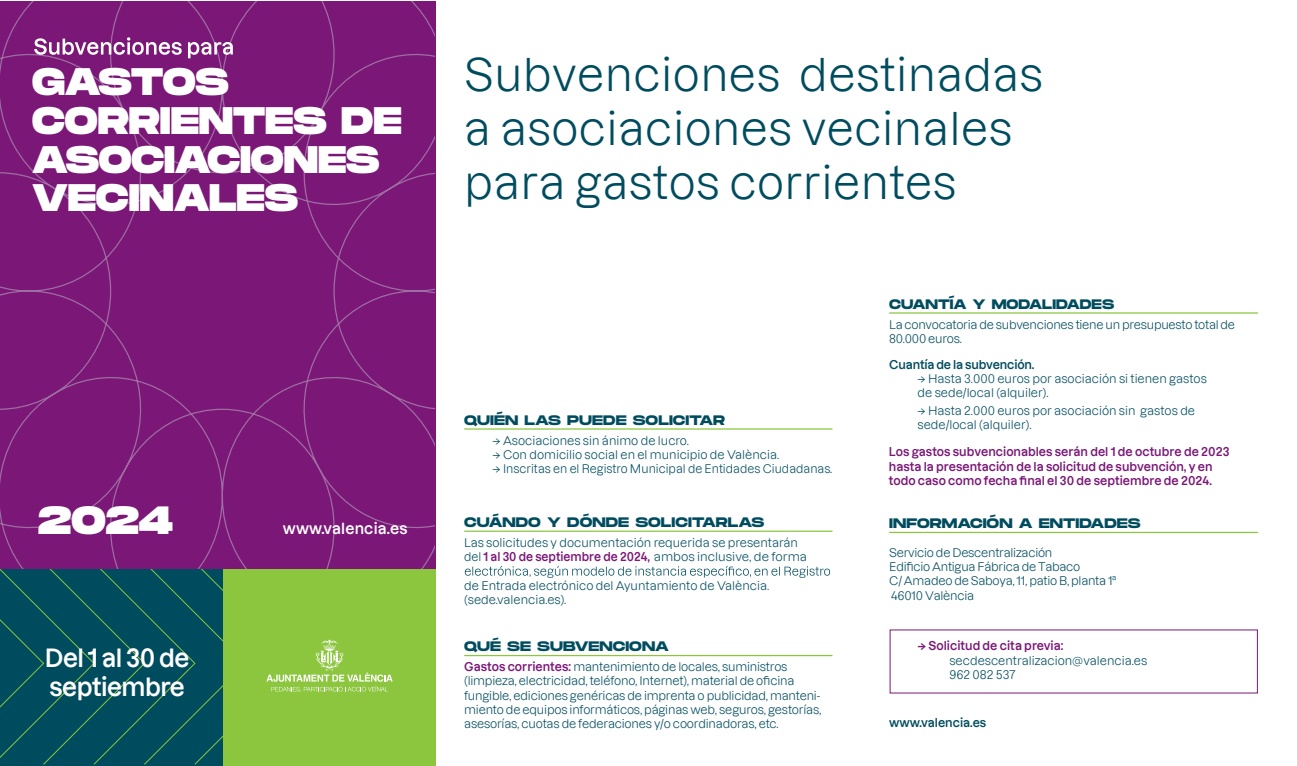
<style>
.page{position:relative;width:1297px;height:766px;background:#fff}
.page>*{position:absolute;margin:0;border:0;box-sizing:border-box;transform-origin:0 0}
.t1{font:45px/54px "Dazzed";letter-spacing:.01em;color:#004c5f}
.t2{font:800 39.38px "Monument Extended";color:#fff;scale:1.04 1}
.t3{font:800 38.38px/38.8px "Monument Extended";color:#fff;scale:.95 1}
.t4{font:600 24.62px/29.5px "Dazzed";letter-spacing:-.02em;color:#fff}
.t5{font:600 15px "Dazzed";letter-spacing:.01em;color:#fff}
.t6{font:700 13.75px "Monument Extended";color:#004c5f}
.t7{font:700 13.75px "Monument Extended";color:#004c5f;scale:.95 1}
.t8{font:11.88px/14.2px "Dazzed";letter-spacing:-.015em;color:#004c5f}
.t9{font:600 11.88px/14.2px "Dazzed";color:#7a1777}
.t10{font:600 11.88px "Dazzed";letter-spacing:-.015em;color:#004c5f}
.s1{font-weight:600;color:#7a1777}
</style>
<div class="page">
<div style="left:0;top:1px;width:435px;height:568px;background:#7a1777"></div>
<hr style="left:464px;top:428px;width:368px;height:1px;background:#8bc63e">
<hr style="left:464px;top:530px;width:368px;height:1px;background:#8bc63e">
<hr style="left:464px;top:654px;width:368px;height:2px;background:#8bc63e">
<svg style="left:465px;top:565px;width:365px;height:12px"></svg>
<hr style="left:889px;top:312px;width:369px;height:1px;background:#8bc63e">
<hr style="left:889px;top:531px;width:369px;height:2px;background:#8bc63e">
<div style="left:223px;top:569px;width:213px;height:196px;background:#8bc63e"></div>
<div style="left:0;top:569px;width:223px;height:196px;background:#004c5f"></div>
<svg style="left:34px;top:37px;width:148px;height:18px"></svg>
<svg style="left:188px;top:42px;width:45px;height:16px"></svg>
<svg style="left:266px;top:639px;width:127px;height:53px"></svg>
<h3 class="t3" style="left:32px;top:61px;width:390px">GASTOS<br>CORRIENTES DE<br>ASOCIACIONES<br>VECINALES</h3>
<h2 class="t2" style="left:38px;top:491px;width:132px">2024</h2>
<h3 class="t4" style="left:45px;top:639px;width:146px">Del 1 al 30 de septiembre</h3>
<p class="t5" style="left:283px;top:515px;width:126px">www.valencia.es</p>
<h1 class="t1" style="left:464px;top:42px;width:580px">Subvenciones destinadas a asociaciones vecinales para gastos corrientes</h1>
<p class="t6" style="left:464px;top:410px;width:262px">QUIÉN LAS PUEDE SOLICITAR</p>
<p class="t8" style="left:493px;top:431px;width:198px">→ Asociaciones sin ánimo de lucro.</p>
<p class="t8" style="left:493px;top:446px;width:288px">→ Con domicilio social en el municipio de València.</p>
<p class="t8" style="left:493px;top:460px;width:341px">→ Inscritas en el Registro Municipal de Entidades Ciudadanas.</p>
<p class="t6" style="left:464px;top:512px;width:301px">CUÁNDO Y DÓNDE SOLICITARLAS</p>
<p class="t8" style="left:464px;top:548px;width:344px">del <span class="s1">1 al 30 de septiembre de 2024,</span> ambos inclusive, de forma</p>
<p class="t8" style="left:464px;top:533px;width:335px">Las solicitudes y documentación requerida se presentarán</p>
<p class="t8" style="left:464px;top:576px;width:306px">de Entrada electrónico del Ayuntamiento de València. (sede.valencia.es).</p>
<p class="t6" style="left:464px;top:636px;width:206px">QUÉ SE SUBVENCIONA</p>
<p class="t8" style="left:464px;top:658px;width:359px"><span class="s1">Gastos corrientes:</span> mantenimiento de locales, suministros (limpieza, electricidad, teléfono, Internet), material de oficina fungible, ediciones genéricas de imprenta o publicidad, manteni&shy;miento de equipos informáticos, páginas web, seguros, gestorías, asesorías, cuotas de federaciones y/o coordinadoras, etc.</p>
<p class="t7" style="left:889px;top:294px;width:238px">CUANTÍA Y MODALIDADES</p>
<p class="t8" style="left:889px;top:315px;width:347px">La convocatoria de subvenciones tiene un presupuesto total de<br>80.000 euros.</p>
<p class="t10" style="left:889px;top:354px;width:147px">Cuantía de la subvención.</p>
<p class="t8" style="left:917px;top:370px;width:291px">→ Hasta 3.000 euros por asociación si tienen gastos de sede/local (alquiler).</p>
<p class="t8" style="left:917px;top:402px;width:279px">→ Hasta 2.000 euros por asociación sin gastos de sede/local (alquiler).</p>
<p class="t9" style="left:889px;top:443px;width:342px">Los gastos subvencionables serán del 1 de octubre de 2023 hasta la presentación de la solicitud de subvención, y en todo caso como fecha final el 30 de septiembre de 2024.</p>
<p class="t6" style="left:889px;top:513px;width:253px">INFORMACIÓN A ENTIDADES</p>
<p class="t8" style="left:889px;top:543px;width:229px">Servicio de Descentralización<br>Edificio Antigua Fábrica de Tabaco<br>C/ Amadeo de Saboya, 11, patio B, planta 1ª<br>46010 València</p>
<p class="t9" style="left:917px;top:637px;width:147px">→ Solicitud de cita previa:</p>
<p class="t8" style="left:949px;top:651px;width:199px">secdescentralizacion@valencia.es<br>962 082 537</p>
<p class="t10" style="left:889px;top:712px;width:99px">www.valencia.es</p>
</div>
